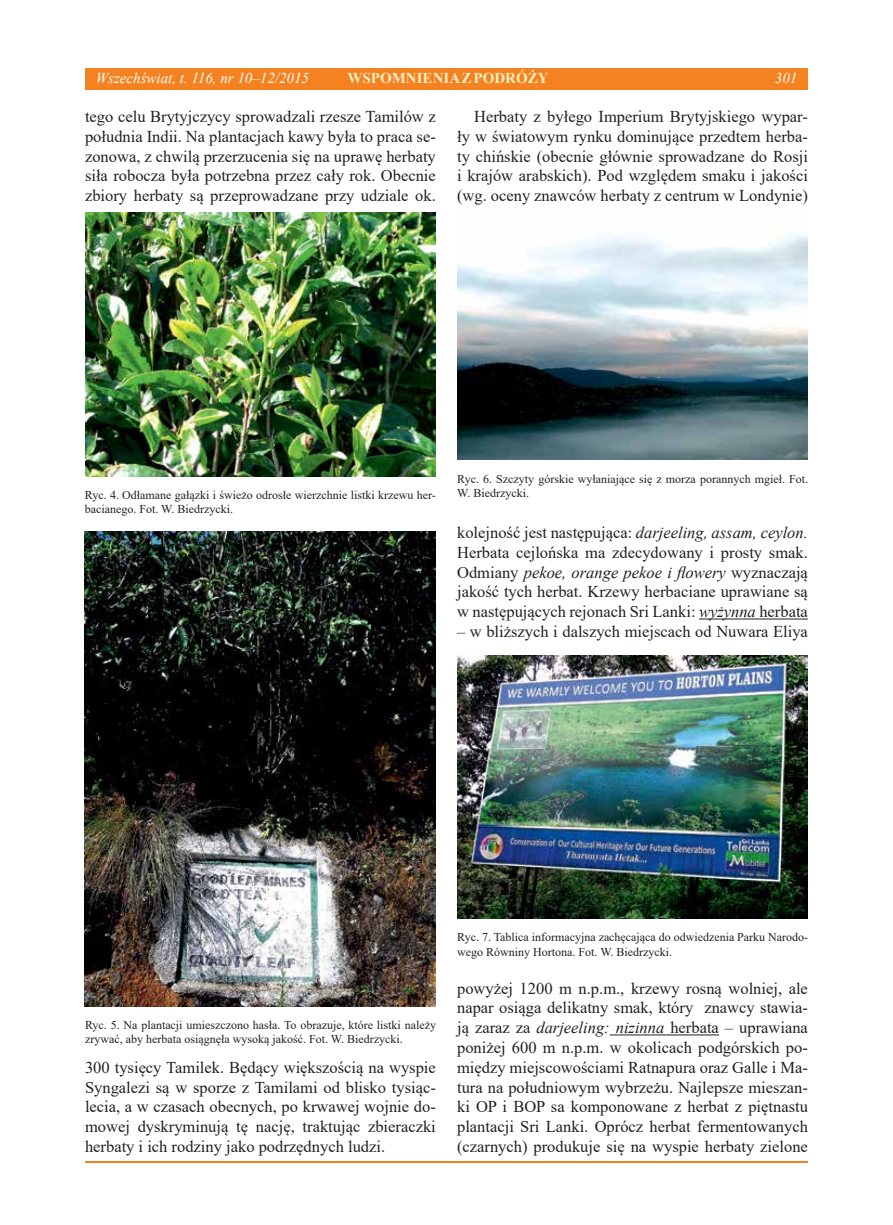
<style>
.page{position:relative;width:893px;height:1225px;background:#fff}
.page>*{position:absolute;margin:0;border:0;box-sizing:border-box;transform-origin:0 0}
.t1{font:16.5px/19.8px "Times New Roman";color:#231f20;text-align:justify}
.t2{font:italic 15px "Times New Roman";color:#fff}
.t3{font:700 15px "Times New Roman";color:#ffefc6}
.t4{font:12px/14.4px "Times New Roman";color:#231f20}
.s1{font-style:normal}
.s2{font-style:italic}
</style>
<div class="page">
<hr style="left:85px;top:1161px;width:723px;height:1px;background:#f58220">
<hr style="left:699px;top:618px;width:109px;height:1px;background:#231f20">
<hr style="left:610px;top:1034px;width:109px;height:1px;background:#231f20">
<img style="left:85px;top:213px;width:351px;height:263px">
<img style="left:85px;top:531px;width:351px;height:475px">
<img style="left:457px;top:234px;width:351px;height:226px">
<img style="left:457px;top:655px;width:351px;height:263px">
<div style="left:85px;top:68px;width:723px;height:21px;background:#f58220"></div>
<p class="t2" style="left:96px;top:68px;width:215px">Wszechświat, t. 116, nr 10<span class="s1">–</span>12/2015</p>
<p class="t3" style="left:348px;top:67px;width:202px">WSPOMNIENIA Z PODRÓŻY</p>
<p class="t2" style="left:775px;top:68px;width:24px">301</p>
<p class="t1" style="left:85px;top:106px;width:352px">tego celu Brytyjczycy sprowadzali rzesze Tamilów z południa Indii. Na plantacjach kawy była to praca se&shy;zonowa, z chwilą przerzucenia się na uprawę herbaty siła robocza była potrzebna przez cały rok. Obecnie zbiory herbaty są przeprowadzane przy udziale ok.</p>
<p class="t1" style="left:457px;top:106px;width:352px;text-indent:17px">Herbaty z byłego Imperium Brytyjskiego wypar&shy;ły w światowym rynku dominujące przedtem herba&shy;ty chińskie (obecnie głównie sprowadzane do Rosji i krajów arabskich). Pod względem smaku i jakości (wg. oceny znawców herbaty z centrum w Londynie)</p>
<p class="t4" style="left:85px;top:487px;width:352px">Ryc. 4. Odłamane gałązki i świeżo odrosłe wierzchnie listki krzewu her&shy;bacianego. Fot. W. Biedrzycki.</p>
<p class="t4" style="left:457px;top:471px;width:352px">Ryc. 6. Szczyty górskie wyłaniające się z morza porannych mgieł. Fot.<br>W. Biedrzycki.</p>
<p class="t1" style="left:457px;top:522px;width:352px">kolejność jest następująca: <span class="s2">darjeeling, assam, ceylon.<br></span>Herbata cejlońska ma zdecydowany i prosty smak.<br>Odmiany <span class="s2">pekoe, orange pekoe i flowery</span> wyznaczają jakość tych herbat. Krzewy herbaciane uprawiane są w następujących rejonach Sri Lanki: <span class="s2">wyżynna</span> herbata</p>
<p class="t1" style="left:457px;top:621px;width:352px">– w bliższych i dalszych miejscach od Nuwara Eliya</p>
<p class="t4" style="left:85px;top:1017px;width:352px">Ryc. 5. Na plantacji umieszczono hasła. To obrazuje, które listki należy zrywać, aby herbata osiągnęła wysoką jakość. Fot. W. Biedrzycki.</p>
<p class="t1" style="left:85px;top:1056px;width:352px">300 tysięcy Tamilek. Będący większością na wyspie Syngalezi są w sporze z Tamilami od blisko tysiąc&shy;lecia, a w czasach obecnych, po krwawej wojnie do&shy;mowej dyskryminują tę nację, traktując zbieraczki herbaty i ich rodziny jako podrzędnych ludzi.</p>
<p class="t4" style="left:457px;top:929px;width:352px">Ryc. 7. Tablica informacyjna zachęcająca do odwiedzenia Parku Narodo&shy;wego Równiny Hortona. Fot. W. Biedrzycki.</p>
<p class="t1" style="left:457px;top:977px;width:352px">powyżej 1200 m n.p.m., krzewy rosną wolniej, ale napar osiąga delikatny smak, który znawcy stawia&shy;ją zaraz za <span class="s2">darjeeling: nizinna</span> herbata – uprawiana poniżej 600 m n.p.m. w okolicach podgórskich po&shy;między miejscowościami Ratnapura oraz Galle i Ma&shy;tura na południowym wybrzeżu. Najlepsze mieszan&shy;ki OP i BOP sa komponowane z herbat z piętnastu plantacji Sri Lanki. Oprócz herbat fermentowanych (czarnych) produkuje się na wyspie herbaty zielone</p>
</div>
